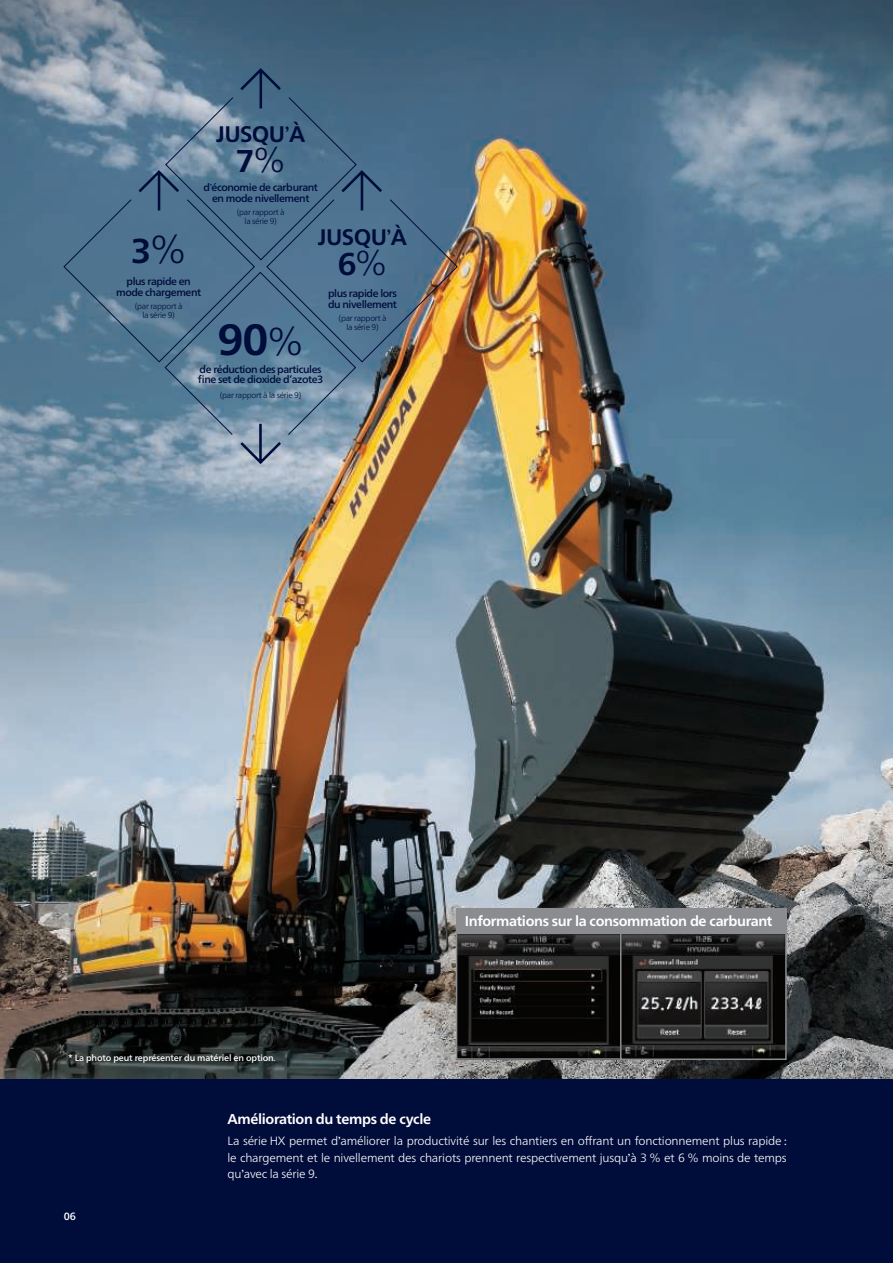
<style>
.page{position:relative;width:893px;height:1263px;background:#fff}
.page>*{position:absolute;margin:0;border:0;box-sizing:border-box;transform-origin:0 0}
.t1{font:700 43.8px "Frutiger Neue LTW1 G";color:#000c3a}
.t2{font:700 34.5px "Frutiger Neue LTW1 G";color:#000c3a}
.t3{font:700 31.5px "Frutiger Neue LTW1 G";color:#000c3a}
.t4{font:700 22.5px "Frutiger Neue LTW1 G";letter-spacing:-.025em;color:#000c3a}
.t5{font:700 14.25px "Frutiger Neue LTW1 G";letter-spacing:-.025em;color:#fff}
.t6{font:300 12px/16.5px "Frutiger Neue LTW1 G";letter-spacing:-.015em;color:#fff;text-align:justify}
.t7{font:500 10.5px/10.5px "Frutiger Neue LTW1 G";letter-spacing:-.04em;color:#000c3a;text-align:center}
.t8{font:500 10.5px "Frutiger Neue LTW1 G";color:#fff}
.t9{font:500 9px "Frutiger Neue LTW1 G";letter-spacing:-.015em;color:#fff}
.t10{font:300 8.25px/9px "Frutiger Neue LTW1 G";letter-spacing:-.03em;color:#000c3a;text-align:center}
.s1{font-family:"Gill Sans Std";font-weight:400}
.s2{font-weight:300;font-size:34.5px}
.s3{font-weight:300;font-size:39px}
.s4{font-weight:300;font-size:38.85px}
</style>
<div class="page">
<img style="left:0;top:0;width:893px;height:1079px">
<img style="left:459px;top:935px;width:325px;height:122px">
<div style="left:456px;top:932px;width:166px;height:128px;border:2px solid #8a8c8f"></div>
<div style="left:620px;top:932px;width:167px;height:128px;border:2px solid #8a8c8f"></div>
<div style="left:0;top:1079px;width:893px;height:184px;background:#000c3a"></div>
<div style="left:456px;top:908px;width:331px;height:26px;background:#8a8c8f"></div>
<svg style="left:63px;top:66px;width:395px;height:400px;background:#617b8e"></svg>
<h3 class="t4" style="left:216px;top:118px;width:91px">JUSQU<span class="s1">’</span>À</h3>
<h3 class="t3" style="left:236px;top:138px;width:51px">7<span class="s2">%</span></h3>
<p class="t7" style="left:204px;top:182px;width:116px">d<span class="s1">’</span>économie de carburant en mode nivellement</p>
<p class="t10" style="left:237px;top:207px;width:49px">(par rapport à la série 9)</p>
<h3 class="t4" style="left:318px;top:221px;width:91px">JUSQU<span class="s1">’</span>À</h3>
<h3 class="t3" style="left:338px;top:241px;width:51px">6<span class="s2">%</span></h3>
<p class="t7" style="left:328px;top:287px;width:70px;text-align:left">plus rapide lors du nivellement</p>
<p class="t10" style="left:339px;top:313px;width:49px">(par rapport à la série 9)</p>
<p class="t7" style="left:200px;top:363px;width:123px">de réduction des particules</p>
<h2 class="t2" style="left:131px;top:226px;width:57px">3<span class="s3">%</span></h2>
<p class="t7" style="left:116px;top:275px;width:87px">plus rapide en mode chargement</p>
<p class="t10" style="left:135px;top:301px;width:49px">(par rapport à la série 9)</p>
<h1 class="t1" style="left:217px;top:308px;width:88px">90<span class="s4">%</span></h1>
<p class="t7" style="left:198px;top:374px;width:127px">fine set de dioxide d’azote3</p>
<p class="t10" style="left:220px;top:390px;width:83px">(par rapport à la série 9)</p>
<p class="t9" style="left:68px;top:1051px;width:209px">* La photo peut représenter du matériel en option<span class="s1">.</span></p>
<p class="t5" style="left:465px;top:911px;width:309px">Informations sur la consommation de carburant</p>
<p class="t8" style="left:64px;top:1209px;width:14px">06</p>
<p class="t5" style="left:227px;top:1109px;width:205px">Amélioration du temps de cycle</p>
<p class="t6" style="left:227px;top:1132px;width:561px">La série HX permet d<span class="s1">’</span>améliorer la productivité sur les chantiers en offrant un fonctionnement plus rapide <span class="s1">: </span>le chargement et le nivellement des chariots prennent respectivement jusqu<span class="s1">’</span>à 3 % et 6 % moins de temps qu<span class="s1">’</span>avec la série 9<span class="s1">.</span></p>
</div>
